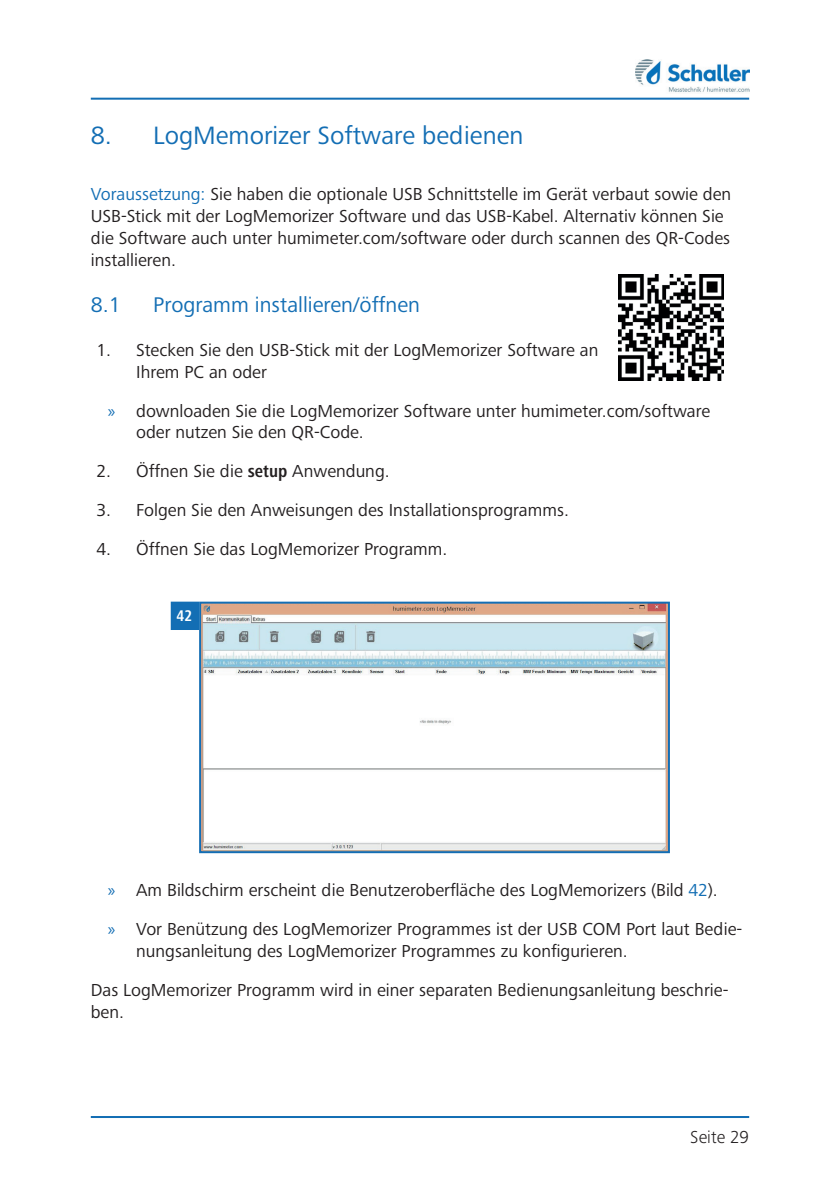
<style>
.page{position:relative;width:840px;height:1191px;background:#fff}
.page>*{position:absolute;margin:0;border:0;box-sizing:border-box;transform-origin:0 0}
.t1{font:26px "Frutiger Next Pro";color:#136eb4}
.t2{font:22px "Frutiger Next Pro";color:#136eb4}
.t3{font:18px/22px "Frutiger Next Pro";color:#231f20}
.t4{font:300 18px "Frutiger Next Pro";color:#231f20}
.t5{font:700 condensed 16px "Frutiger Next Pro";color:#fff}
.s1{color:#136eb4}
.s2{font-family:"Myriad Pro";color:#136eb4}
.s3{font-weight:700;font-stretch:condensed}
</style>
<div class="page">
<hr style="left:91px;top:98px;width:657px;height:2px;background:#136eb4">
<hr style="left:91px;top:1116px;width:657px;height:2px;background:#136eb4">
<img style="left:635px;top:60px;width:113px;height:32px">
<img style="left:618px;top:274px;width:105px;height:106px">
<div style="left:172px;top:602px;width:26px;height:27px;background:#136eb4"></div>
<div style="left:171px;top:601px;width:28px;height:29px;border:2px solid #136eb4"></div>
<img style="left:202px;top:604px;width:464px;height:246px">
<div style="left:199px;top:601px;width:470px;height:252px;border:2px solid #136eb4"></div>
<h1 class="t1" style="left:91px;top:120px;width:434px">8. LogMemorizer Software bedienen</h1>
<p class="t3" style="left:91px;top:183px;width:641px"><span class="s1">Voraussetzung:</span> Sie haben die optionale USB Schnittstelle im Gerät verbaut sowie den USB-Stick mit der LogMemorizer Software und das USB-Kabel. Alternativ können Sie die Software auch unter humimeter.com/software oder durch scannen des QR-Codes installieren.</p>
<p class="t2" style="left:91px;top:292px;width:31px">8.1</p>
<p class="t2" style="left:153px;top:292px;width:268px">Programm installieren/öffnen</p>
<p class="t3" style="left:136px;top:339px;width:463px;text-indent:-40px">1. Stecken Sie den USB-Stick mit der LogMemorizer Software an<br>Ihrem PC an oder</p>
<p class="t3" style="left:136px;top:400px;width:575px;text-indent:-28px"><span class="s2">»</span> downloaden Sie die LogMemorizer Software unter humimeter.com/software oder nutzen Sie den QR-Code.</p>
<p class="t3" style="left:96px;top:460px;width:294px">2. Öffnen Sie die <span class="s3">setup</span> Anwendung.</p>
<p class="t3" style="left:96px;top:499px;width:473px">3. Folgen Sie den Anweisungen des Installationsprogramms.</p>
<p class="t3" style="left:96px;top:538px;width:352px">4. Öffnen Sie das LogMemorizer Programm.</p>
<p class="t5" style="left:176px;top:606px;width:17px">42</p>
<p class="t3" style="left:108px;top:871px;width:635px;line-height:38.6px"><span class="s2">»</span> Am Bildschirm erscheint die Benutzeroberfläche des LogMemorizers (Bild <span class="s1">42</span>).<br><span class="s2">»</span> Vor Benützung des LogMemorizer Programmes ist der USB COM Port laut Bedie-</p>
<p class="t3" style="left:91px;top:931px;width:638px;line-height:39px;text-indent:45px">nungsanleitung des LogMemorizer Programmes zu konfigurieren.<br>Das LogMemorizer Programm wird in einer separaten Bedienungsanleitung beschrie-</p>
<p class="t3" style="left:91px;top:1000px;width:35px">ben.</p>
<p class="t4" style="left:690px;top:1126px;width:60px">Seite 29</p>
</div>
